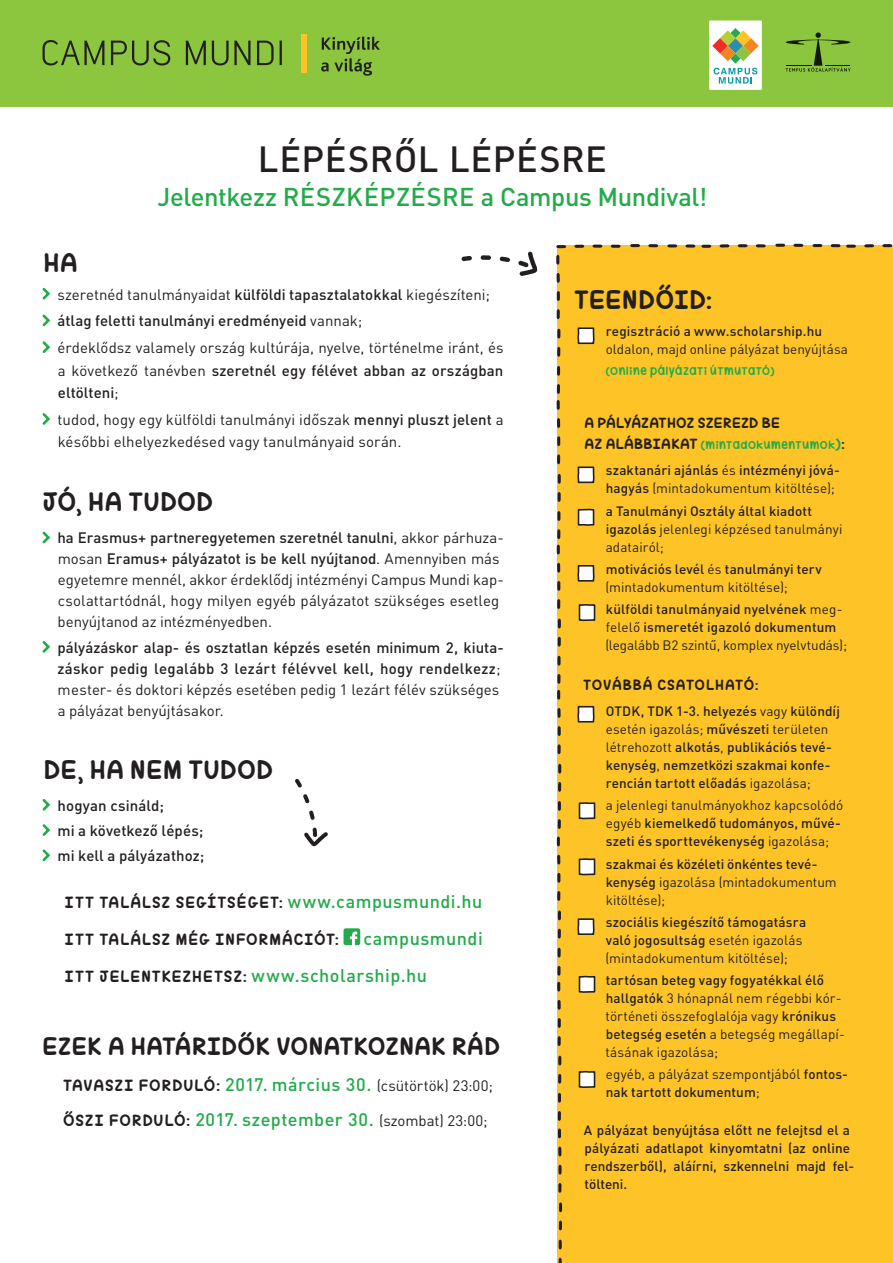
<style>
.page{position:relative;width:893px;height:1263px;background:#fff}
.page>*{position:absolute;margin:0;border:0;box-sizing:border-box;transform-origin:0 0}
.t1{font:500 36px "DIN Pro";letter-spacing:.02em;color:#231f20}
.t2{font:27px "Mf Hug Me Tight";letter-spacing:.01em;color:#231f20}
.t3{font:500 25.5px "DIN Pro";letter-spacing:-.015em;color:#23aa4a}
.t4{font:25.5px "Mf Hug Me Tight";letter-spacing:.01em;color:#231f20}
.t5{font:500 18px "DIN Pro";letter-spacing:.025em;color:#23aa4a}
.t6{font:16.5px "Mf Hug Me Tight";letter-spacing:.06em;color:#231f20}
.t7{font:15px/21px "DIN Pro";letter-spacing:.005em;color:#231f20}
.t8{font:500 15px/21px "DIN Pro";letter-spacing:.005em;color:#231f20}
.t9{font:15px "Mf Hug Me Tight";letter-spacing:.015em;color:#231f20}
.t10{font:15px "Mf Hug Me Tight";letter-spacing:.06em;color:#231f20}
.t11{font:500 13.5px/18px "DIN Pro";letter-spacing:.005em;color:#231f20}
.t12{font:13.5px/18px "DIN Pro";letter-spacing:.005em;color:#231f20}
.t13{font:11.4px "Mf Hug Me Tight";letter-spacing:.055em;color:#23aa4a}
.s1{font-weight:500}
.s2{font-weight:400}
.s3{font-family:"DIN Pro";font-weight:500;font-size:18px;color:#23aa4a}
.s4{font-family:"Mf Hug Me Tight";font-weight:400;font-size:16.5px;color:#231f20}
.s5{font-family:"Mf Hug Me Tight";font-size:16.5px}
.s6{font-weight:500;font-size:18px;color:#23aa4a}
.s7{font-weight:400;font-size:15px;color:#231f20}
.s8{font-size:15px;color:#231f20}
.s9{font-size:12px}
.s10{font-size:15px}
</style>
<div class="page">
<div style="left:557px;top:245px;width:336px;height:1018px;background:#fec427"></div>
<div style="left:0;top:0;width:893px;height:106px;background:#8bc63e"></div>
<div style="left:709px;top:20px;width:53px;height:70px;background:#fff"></div>
<svg style="left:712px;top:28px;width:47px;height:56px"></svg>
<svg style="left:786px;top:33px;width:65px;height:39px"></svg>
<div style="left:301px;top:34px;width:6px;height:39px;background:#fec427"></div>
<svg style="left:321px;top:37px;width:59px;height:39px"></svg>
<svg style="left:43px;top:40px;width:239px;height:25px"></svg>
<svg style="left:42px;top:287px;width:9px;height:13px"></svg>
<svg style="left:42px;top:314px;width:9px;height:13px"></svg>
<svg style="left:42px;top:341px;width:9px;height:12px"></svg>
<svg style="left:42px;top:413px;width:9px;height:12px"></svg>
<svg style="left:42px;top:531px;width:9px;height:13px"></svg>
<svg style="left:42px;top:641px;width:9px;height:12px"></svg>
<svg style="left:42px;top:799px;width:9px;height:12px"></svg>
<svg style="left:42px;top:824px;width:9px;height:12px"></svg>
<svg style="left:42px;top:849px;width:9px;height:13px"></svg>
<svg style="left:343px;top:928px;width:17px;height:17px"></svg>
<svg style="left:500px;top:256px;width:10px;height:6px"></svg>
<svg style="left:481px;top:255px;width:10px;height:5px"></svg>
<svg style="left:461px;top:256px;width:11px;height:5px"></svg>
<svg style="left:518px;top:251px;width:20px;height:25px"></svg>
<svg style="left:309px;top:810px;width:6px;height:10px"></svg>
<svg style="left:303px;top:794px;width:7px;height:9px"></svg>
<svg style="left:295px;top:778px;width:7px;height:10px"></svg>
<svg style="left:304px;top:827px;width:24px;height:20px"></svg>
<svg style="left:557px;top:329px;width:3px;height:28px"></svg>
<svg style="left:557px;top:366px;width:3px;height:28px"></svg>
<svg style="left:556px;top:255px;width:4px;height:64px"></svg>
<svg style="left:558px;top:474px;width:3px;height:28px"></svg>
<svg style="left:557px;top:511px;width:3px;height:28px"></svg>
<svg style="left:557px;top:400px;width:3px;height:64px"></svg>
<svg style="left:558px;top:619px;width:3px;height:28px"></svg>
<svg style="left:557px;top:656px;width:4px;height:28px"></svg>
<svg style="left:557px;top:545px;width:3px;height:64px"></svg>
<svg style="left:558px;top:764px;width:3px;height:28px"></svg>
<svg style="left:558px;top:801px;width:3px;height:28px"></svg>
<svg style="left:557px;top:690px;width:4px;height:64px"></svg>
<svg style="left:558px;top:910px;width:3px;height:28px"></svg>
<svg style="left:557px;top:948px;width:4px;height:28px"></svg>
<svg style="left:557px;top:836px;width:3px;height:65px"></svg>
<svg style="left:558px;top:1056px;width:3px;height:28px"></svg>
<svg style="left:558px;top:1093px;width:3px;height:28px"></svg>
<svg style="left:557px;top:982px;width:4px;height:64px"></svg>
<svg style="left:559px;top:1202px;width:3px;height:28px"></svg>
<svg style="left:558px;top:1239px;width:4px;height:24px"></svg>
<svg style="left:558px;top:1128px;width:4px;height:65px"></svg>
<svg style="left:630px;top:244px;width:28px;height:3px"></svg>
<svg style="left:667px;top:244px;width:28px;height:4px"></svg>
<svg style="left:556px;top:245px;width:64px;height:3px"></svg>
<svg style="left:775px;top:244px;width:28px;height:3px"></svg>
<svg style="left:812px;top:244px;width:28px;height:3px"></svg>
<svg style="left:701px;top:244px;width:65px;height:4px"></svg>
<svg style="left:846px;top:244px;width:47px;height:4px"></svg>
<svg style="left:577px;top:327px;width:18px;height:18px"></svg>
<svg style="left:577px;top:466px;width:18px;height:18px"></svg>
<svg style="left:577px;top:508px;width:18px;height:18px"></svg>
<svg style="left:577px;top:565px;width:18px;height:17px"></svg>
<svg style="left:577px;top:705px;width:18px;height:18px"></svg>
<svg style="left:577px;top:918px;width:18px;height:17px"></svg>
<svg style="left:578px;top:604px;width:18px;height:18px"></svg>
<svg style="left:578px;top:802px;width:18px;height:18px"></svg>
<svg style="left:578px;top:975px;width:18px;height:18px"></svg>
<svg style="left:578px;top:1070px;width:18px;height:18px"></svg>
<svg style="left:578px;top:858px;width:18px;height:18px"></svg>
<h2 class="t2" style="left:44px;top:245px;width:36px">HA</h2>
<h1 class="t1" style="left:258px;top:135px;width:351px">LÉPÉSRŐL LÉPÉSRE</h1>
<h3 class="t3" style="left:158px;top:179px;width:131px">Jelentkezz rés</h3>
<h3 class="t3" style="left:332px;top:179px;width:95px">zkép zésre</h3>
<h3 class="t3" style="left:481px;top:179px;width:228px">a Campus Mundival!</h3>
<p class="t7" style="left:58px;top:280px;width:448px;line-height:26.7px">szeretnéd tanulmányaidat <span class="s1">külföldi tapasztalatokkal</span> kiegészíteni; <span class="s1">átlag feletti tanulmányi eredményeid</span> vannak;<br>érdeklődsz valamely ország kultúrája, nyelve, történelme iránt, és</p>
<p class="t8" style="left:58px;top:358px;width:447px;line-height:22.5px"><span class="s2">a következő tanévben</span> szeretnél egy félévet abban az országban eltölteni<span class="s2">;</span></p>
<p class="t7" style="left:58px;top:408px;width:448px;line-height:22.5px">tudod, hogy egy külföldi tanulmányi időszak <span class="s1">mennyi pluszt jelent</span> a későbbi elhelyezkedésed vagy tanulmányaid során.</p>
<h2 class="t2" style="left:43px;top:484px;width:170px">JÓ, HA TUDOD</h2>
<p class="t7" style="left:58px;top:527px;width:448px"><span class="s1">ha Erasmus+ partneregyetemen szeretnél tanulni</span>, akkor párhuza&shy;mosan <span class="s1">Eramus+ pályázatot is be kell nyújtanod</span>. Amennyiben más egyetemre mennél, akkor érdeklődj intézményi Campus Mundi kap&shy;csolattartódnál, hogy milyen egyéb pályázatot szükséges esetleg benyújtanod az intézményedben.</p>
<p class="t8" style="left:58px;top:636px;width:448px">pályázáskor alap- és osztatlan képzés esetén minimum 2, kiuta&shy;záskor pedig legalább 3 lezárt félévvel kell, hogy rendelkezz<span class="s2">; mester- és doktori képzés esetében pedig 1 lezárt félév szükséges a pályázat benyújtásakor.</span></p>
<h2 class="t2" style="left:44px;top:752px;width:228px">DE, HA NEM TUDOD</h2>
<p class="t8" style="left:58px;top:792px;width:148px;line-height:25.2px">hogyan csináld;<br>mi a következő lépés; mi kell a pályázathoz;</p>
<p class="t6" style="left:65px;top:891px;width:11px">ITT</p>
<p class="t6" style="left:100px;top:891px;width:384px">TALÁLSZ SEGÍTSÉGET: <span class="s3">www.campusmundi.hu</span></p>
<p class="t6" style="left:65px;top:928px;width:11px">ITT</p>
<p class="t6" style="left:100px;top:928px;width:241px">TALÁLSZ MÉG INFORMÁCIÓT:</p>
<h3 class="t5" style="left:363px;top:926px;width:121px">campusmundi</h3>
<p class="t6" style="left:65px;top:966px;width:11px">ITT</p>
<h3 class="t5" style="left:100px;top:963px;width:329px"><span class="s4">JELENTKEZHETSZ:</span> www.scholarship.hu</h3>
<h3 class="t4" style="left:43px;top:1029px;width:459px">EZEK A HATÁRIDŐK VONATKOZNAK RÁD</h3>
<p class="t7" style="left:63px;top:1075px;width:431px"><span class="s5">TAVASZI FORDULÓ:</span> <span class="s6">2017. március 30.</span> (csütörtök) 23:00;</p>
<h3 class="t5" style="left:63px;top:1107px;width:426px"><span class="s4">ŐSZI FORDULÓ:</span> 2017. szeptember 30. <span class="s7">(szombat) 23:00;</span></h3>
<h2 class="t2" style="left:574px;top:282px;width:139px">TEENDŐID:</h2>
<p class="t11" style="left:606px;top:321px;width:218px">regisztráció a www.scholarship.hu</p>
<p class="t12" style="left:606px;top:339px;width:244px">oldalon, majd online pályázat benyújtása</p>
<p class="t13" style="left:606px;top:363px;width:170px">(ONLINE PÁLYÁZATI ÚTMUTATÓ)</p>
<p class="t9" style="left:585px;top:413px;width:197px">A PÁLYÁZATHOZ SZEREZD BE</p>
<p class="t13" style="left:585px;top:437px;width:262px"><span class="s8">AZ ALÁBBIAKAT</span> <span class="s9">(</span>MINTADOKUMENTUMOK<span class="s10">)</span><span class="s8">:</span></p>
<p class="t11" style="left:606px;top:461px;width:236px">szaktanári ajánlás <span class="s2">és</span> intézményi jóvá&shy;hagyás <span class="s2">(mintadokumentum kitöltése);</span></p>
<p class="t11" style="left:606px;top:501px;width:238px">a Tanulmányi Osztály által kiadott igazolás <span class="s2">jelenlegi képzésed tanulmányi adatairól;</span></p>
<p class="t11" style="left:605px;top:559px;width:218px">motivációs levél <span class="s2">és</span> tanulmányi terv <span class="s2">(mintadokumentum kitöltése);</span></p>
<p class="t11" style="left:605px;top:600px;width:243px">külföldi tanulmányaid nyelvének <span class="s2">meg&shy;felelő</span> ismeretét igazoló dokumentum <span class="s2">(legalább B2 szintű, komplex nyelvtudás);</span></p>
<p class="t10" style="left:583px;top:675px;width:177px">TOVÁBBÁ CSATOLHATÓ:</p>
<p class="t11" style="left:606px;top:702px;width:236px">OTDK, TDK 1-3. helyezés <span class="s2">vagy</span> különdíj <span class="s2">esetén igazolás;</span> művészeti <span class="s2">területen létrehozott</span> alkotás<span class="s2">,</span> publikációs tevé&shy;kenység<span class="s2">,</span> nemzetközi szakmai konfe&shy;rencián tartott előadás <span class="s2">igazolása;</span></p>
<p class="t12" style="left:606px;top:796px;width:239px">a jelenlegi tanulmányokhoz kapcsolódó egyéb <span class="s1">kiemelkedő tudományos, művé&shy;szeti és sporttevékenység</span> igazolása;</p>
<p class="t11" style="left:606px;top:854px;width:233px">szakmai és közéleti önkéntes tevé&shy;kenység <span class="s2">igazolása (mintadokumentum kitöltése);</span></p>
<p class="t11" style="left:605px;top:912px;width:202px">szociális kiegészítő támogatásra való jogosultság <span class="s2">esetén igazolás (mintadokumentum kitöltése);</span></p>
<p class="t12" style="left:606px;top:971px;width:241px"><span class="s1">tartósan beteg vagy fogyatékkal élő hallgatók</span> 3 hónapnál nem régebbi kór&shy;történeti összefoglalója vagy <span class="s1">krónikus betegség esetén</span> a betegség megállapí&shy;tásának igazolása;</p>
<p class="t12" style="left:606px;top:1065px;width:244px">egyéb, a pályázat szempontjából <span class="s1">fontos&shy;nak tartott dokumentum</span>;</p>
<p class="t11" style="left:584px;top:1120px;width:272px">A pályázat benyújtása előtt ne felejtsd el a pályázati adatlapot kinyomtatni (az online rendszerből), aláírni, szkennelni majd fel&shy;tölteni.</p>
</div>
